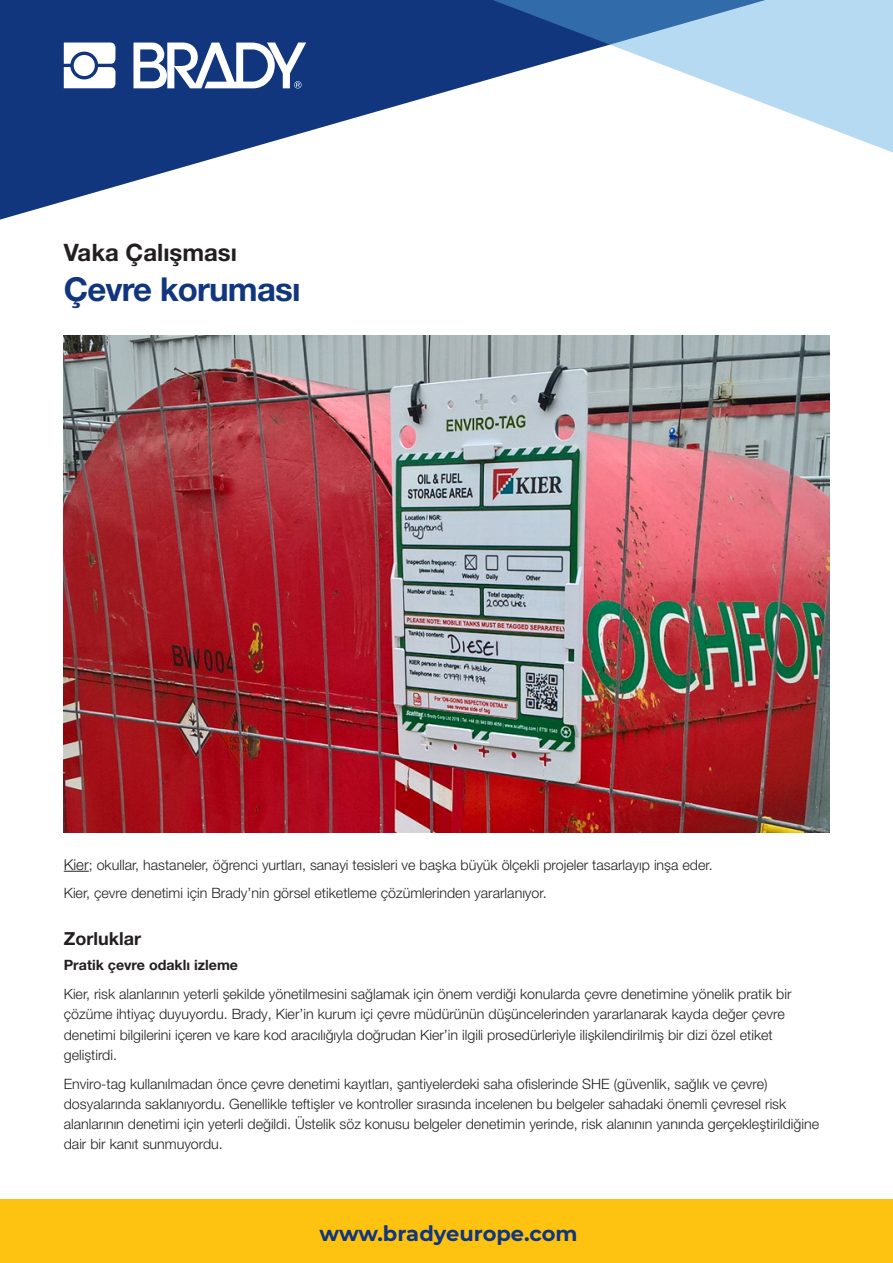
<style>
.page{position:relative;width:893px;height:1263px;background:#fff}
.page>*{position:absolute;margin:0;border:0;box-sizing:border-box;transform-origin:0 0}
.t1{font:700 33px "Helvetica Neue LT Pro";letter-spacing:-.025em;color:#11367e}
.t2{font:700 24px "Helvetica Neue LT Pro";color:#231f20}
.t3{font:700 21px "Montserrat";color:#11367e}
.t4{font:700 18px "Helvetica Neue LT Pro";color:#231f20}
.t5{font:300 14.25px/20.2px "Helvetica Neue LT Pro";color:#231f20}
.t6{font:700 14.25px "Helvetica Neue LT Pro";color:#231f20}
.s1{font-size:15px}
</style>
<div class="page">
<svg style="left:0;top:0;width:459px;height:220px;fill:#11367e"></svg>
<div style="left:0;top:1199px;width:893px;height:64px;background:#fec210"></div>
<svg style="left:459px;top:0;width:434px;height:153px"></svg>
<svg style="left:64px;top:871px;width:25px;height:1px"></svg>
<svg style="left:64px;top:43px;width:51px;height:45px"></svg>
<div style="left:74px;top:55px;width:21px;height:21px;background:#fff;border-radius:50%"></div>
<svg style="left:133px;top:43px;width:173px;height:45px"></svg>
<img style="left:64px;top:336px;width:765px;height:496px">
<p class="t2" style="left:64px;top:238px;width:175px">Vaka Çalışması</p>
<p class="t1" style="left:64px;top:268px;width:238px">Çevre koruması</p>
<p class="t5" style="left:64px;top:854px;width:650px"><span class="s1">Kier</span>; okullar, hastaneler, öğrenci yurtları, sanayi tesisleri ve başka büyük ölçekli projeler tasarlayıp inşa eder.</p>
<p class="t5" style="left:64px;top:883px;width:484px">Kier, çevre denetimi için Brady’nin görsel etiketleme çözümlerinden yararlanıyor.</p>
<p class="t4" style="left:64px;top:927px;width:79px">Zorluklar</p>
<p class="t6" style="left:64px;top:956px;width:176px">Pratik çevre odaklı izleme</p>
<p class="t5" style="left:64px;top:983px;width:729px">Kier, risk alanlarının yeterli şekilde yönetilmesini sağlamak için önem verdiği konularda çevre denetimine yönelik pratik bir çözüme ihtiyaç duyuyordu. Brady, Kier’in kurum içi çevre müdürünün düşüncelerinden yararlanarak kayda değer çevre denetimi bilgilerini içeren ve kare kod aracılığıyla doğrudan Kier’in ilgili prosedürleriyle ilişkilendirilmiş bir dizi özel etiket geliştirdi.</p>
<p class="t5" style="left:64px;top:1073px;width:757px">Enviro-tag kullanılmadan önce çevre denetimi kayıtları, şantiyelerdeki saha ofislerinde SHE (güvenlik, sağlık ve çevre) dosyalarında saklanıyordu. Genellikle teftişler ve kontroller sırasında incelenen bu belgeler sahadaki önemli çevresel risk alanlarının denetimi için yeterli değildi. Üstelik söz konusu belgeler denetimin yerinde, risk alanının yanında gerçekleştirildiğine dair bir kanıt sunmuyordu.</p>
<p class="t3" style="left:320px;top:1218px;width:260px">www.bradyeurope.com</p>
</div>
